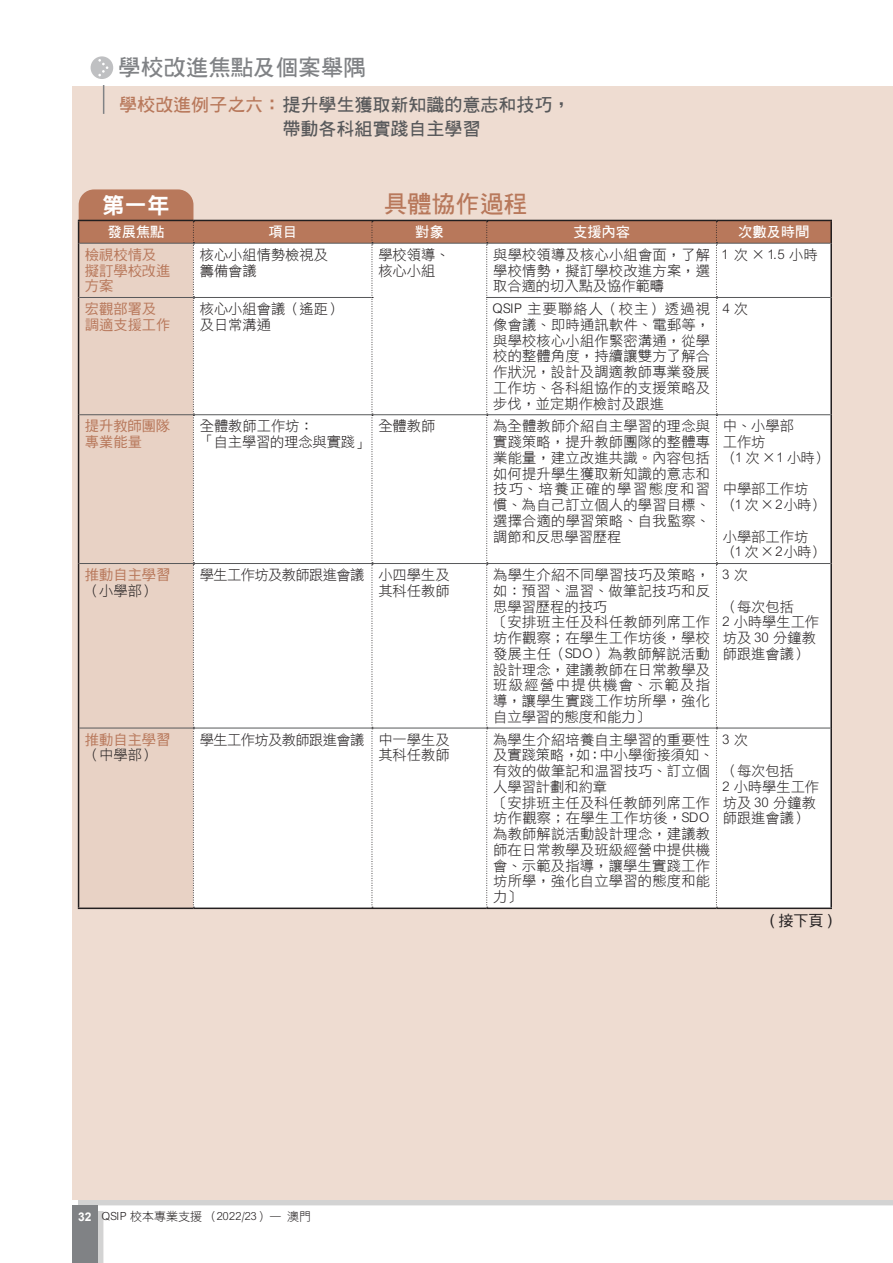
<style>
.page{position:relative;width:893px;height:1263px;background:#fff}
.page>*{position:absolute;margin:0;border:0;box-sizing:border-box;transform-origin:0 0}
.表格分題01{font:24px "DF Hei Bd HKP BF";color:#b8785b}
.t1{font:22.5px "DF Hei Bd HK BF";color:#808285}
.表格內文{font:22.5px "DFN Hei XB HK BF";color:#fff}
.QSPS內文{font:18px "DF Hei Bd HKP BF";color:#57585a}
.QSPS內文-2{font:15px "DF Hei Md HKSCS U";color:#231f20}
.表格內文-2{font:14.25px/15.8px "DF Hei Lt HKP BF";letter-spacing:.015em;color:#231f20;text-align:justify}
.表格內文-3{font:14.25px "DF Hei Md HKSCS U";color:#b8785b}
.表格內文-4{font:14.25px "DF Hei Lt HKP BF";letter-spacing:-.04em;color:#231f20}
.表格內文-5{font:14.25px "DF Hei Bd HKP BF";color:#fff}
.表格內文-6{font:14.25px "Arial Lgt";color:#231f20}
.表格內文-7{font:14.25px "DF Hei Lt HKP BF";letter-spacing:-.01em;color:#231f20}
.t2{font:12px "Arial Lgt";color:#231f20}
.s1{color:#b8785b}
.s2{font-family:"DF Hei Lt HKP BF"}
.s3{font-family:"Arial Lgt"}
.s4{font-family:"Arial"}
.s5{font-family:"Arial";font-weight:700;color:#fff}
</style>
<div class="page">
<div style="left:72px;top:86px;width:821px;height:1113px;background:#eedcd1"></div>
<div style="left:194px;top:243px;width:638px;height:665px;background:#fff"></div>
<div style="left:79px;top:220px;width:752px;height:23px;background:#b8785b"></div>
<div style="left:78px;top:1211px;width:25px;height:52px;background:#231f20;opacity:.2"></div>
<div style="left:72px;top:1205px;width:25px;height:58px;background:#808285"></div>
<div style="left:91px;top:56px;width:22px;height:23px;background:#bfc0c2;border-radius:50%"></div>
<svg style="left:98px;top:59px;width:10px;height:17px"></svg>
<hr style="left:193px;top:220px;width:179px;height:1px;background:#231f20">
<hr style="left:372px;top:220px;width:115px;height:1px;background:#231f20">
<hr style="left:487px;top:220px;width:229px;height:1px;background:#231f20">
<hr style="left:716px;top:220px;width:116px;height:1px;background:#231f20">
<hr style="left:830px;top:221px;width:2px;height:22px;background:#231f20">
<hr style="left:830px;top:243px;width:2px;height:54px;background:#231f20">
<hr style="left:830px;top:297px;width:2px;height:118px;background:#231f20">
<hr style="left:830px;top:415px;width:2px;height:148px;background:#231f20">
<hr style="left:830px;top:563px;width:2px;height:165px;background:#231f20">
<hr style="left:830px;top:728px;width:2px;height:179px;background:#231f20">
<hr style="left:78px;top:907px;width:115px;height:2px;background:#231f20">
<hr style="left:193px;top:907px;width:179px;height:2px;background:#231f20">
<hr style="left:372px;top:907px;width:115px;height:2px;background:#231f20">
<hr style="left:487px;top:907px;width:229px;height:2px;background:#231f20">
<hr style="left:716px;top:907px;width:116px;height:2px;background:#231f20">
<svg style="left:78px;top:189px;width:116px;height:719px"></svg>
<svg style="left:372px;top:221px;width:1px;height:687px"></svg>
<svg style="left:486px;top:221px;width:2px;height:687px"></svg>
<svg style="left:716px;top:221px;width:1px;height:687px"></svg>
<hr style="left:79px;top:243px;width:114px;height:1px;background:#57585a">
<hr style="left:193px;top:243px;width:179px;height:1px;background:#57585a">
<hr style="left:372px;top:243px;width:115px;height:1px;background:#57585a">
<hr style="left:487px;top:243px;width:229px;height:1px;background:#57585a">
<hr style="left:716px;top:243px;width:114px;height:1px;background:#57585a">
<hr style="left:79px;top:297px;width:114px;height:1px;background:#57585a">
<hr style="left:193px;top:297px;width:179px;height:1px;background:#57585a">
<hr style="left:487px;top:297px;width:229px;height:1px;background:#57585a">
<hr style="left:716px;top:297px;width:114px;height:1px;background:#57585a">
<hr style="left:79px;top:414px;width:114px;height:1px;background:#57585a">
<hr style="left:193px;top:414px;width:179px;height:1px;background:#57585a">
<hr style="left:372px;top:414px;width:115px;height:1px;background:#57585a">
<hr style="left:487px;top:414px;width:229px;height:1px;background:#57585a">
<hr style="left:716px;top:414px;width:114px;height:1px;background:#57585a">
<hr style="left:79px;top:563px;width:114px;height:1px;background:#57585a">
<hr style="left:193px;top:563px;width:179px;height:1px;background:#57585a">
<hr style="left:372px;top:563px;width:115px;height:1px;background:#57585a">
<hr style="left:487px;top:563px;width:229px;height:1px;background:#57585a">
<hr style="left:716px;top:563px;width:114px;height:1px;background:#57585a">
<hr style="left:79px;top:728px;width:114px;height:1px;background:#57585a">
<hr style="left:193px;top:728px;width:179px;height:1px;background:#57585a">
<hr style="left:372px;top:728px;width:115px;height:1px;background:#57585a">
<hr style="left:487px;top:728px;width:229px;height:1px;background:#57585a">
<hr style="left:716px;top:728px;width:114px;height:1px;background:#57585a">
<svg style="left:103px;top:85px;width:1px;height:29px"></svg>
<h2 class="t1" style="left:118px;top:56px;width:249px">學校改進焦點及個案舉隅</h2>
<p class="QSPS內文" style="left:119px;top:96px;width:453px"><span class="s1">學校改進例子之六：</span>提升學生獲取新知識的意志和技巧，</p>
<p class="QSPS內文" style="left:283px;top:120px;width:199px">帶動各科組實踐自主學習</p>
<p class="表格內文" style="left:102px;top:194px;width:69px">第一年</p>
<p class="表格分題01" style="left:384px;top:191px;width:145px">具體協作過程</p>
<p class="表格內文-5" style="left:107px;top:225px;width:58px">發展焦點</p>
<p class="表格內文-5" style="left:268px;top:225px;width:30px">項目</p>
<p class="表格內文-5" style="left:415px;top:225px;width:30px">對象</p>
<p class="表格內文-5" style="left:573px;top:225px;width:58px">支援內容</p>
<p class="表格內文-5" style="left:738px;top:225px;width:73px">次數及時間</p>
<p class="表格內文-3" style="left:85px;top:247px;width:73px">檢視校情及</p>
<p class="表格內文-3" style="left:85px;top:263px;width:87px">擬訂學校改進</p>
<p class="表格內文-3" style="left:85px;top:279px;width:30px">方案</p>
<p class="表格內文-2" style="left:200px;top:247px;width:130px">核心小組情勢檢視及</p>
<p class="表格內文-2" style="left:200px;top:262px;width:58px">籌備會議</p>
<p class="表格內文-2" style="left:378px;top:247px;width:73px">學校領導、</p>
<p class="表格內文-2" style="left:378px;top:262px;width:58px">核心小組</p>
<p class="表格內文-2" style="left:493px;top:247px;width:218px">與學校領導及核心小組會面，了解學校情勢，擬訂學校改進方案，選取合適的切入點及協作範疇</p>
<p class="表格內文-6" style="left:723px;top:246px;width:96px">1 <span class="s2">次 ×</span> 1.5 <span class="s2">小時</span></p>
<p class="表格內文-3" style="left:85px;top:302px;width:73px">宏觀部署及</p>
<p class="表格內文-3" style="left:85px;top:317px;width:87px">調適支援工作</p>
<p class="表格內文-2" style="left:200px;top:301px;width:144px">核心小組會議（遙距）</p>
<p class="表格內文-2" style="left:200px;top:317px;width:73px">及日常溝通</p>
<p class="表格內文-2" style="left:493px;top:301px;width:218px"><span class="s3">QSIP</span> 主要聯絡人（校主）透過視像會議、即時通訊軟件、電郵等，與學校核心小組作緊密溝通，從學校的整體角度，持續讓雙方了解合作狀況，設計及調適教師專業發展工作坊、各科組協作的支援策略及步伐，並定期作檢討及跟進</p>
<p class="表格內文-6" style="left:723px;top:301px;width:27px">4<span class="s2">次</span></p>
<p class="表格內文-3" style="left:85px;top:419px;width:87px">提升教師團隊</p>
<p class="表格內文-3" style="left:85px;top:435px;width:58px">專業能量</p>
<p class="表格內文-2" style="left:200px;top:418px;width:115px">全體教師工作坊：</p>
<p class="表格內文-7" style="left:200px;top:435px;width:171px">「自主學習的理念與實踐」</p>
<p class="表格內文-2" style="left:378px;top:418px;width:58px">全體教師</p>
<p class="表格內文-2" style="left:493px;top:418px;width:218px">為全體教師介紹自主學習的理念與實踐策略，提升教師團隊的整體專業能量，建立改進共識。內容包括如何提升學生獲取新知識的意志和技巧、培養正確的學習態度和習慣、為自己訂立個人的學習目標、選擇合適的學習策略、自我監察、調節和反思學習歷程</p>
<p class="表格內文-2" style="left:723px;top:418px;width:73px">中、小學部</p>
<p class="表格內文-2" style="left:723px;top:434px;width:44px">工作坊</p>
<p class="表格內文-2" style="left:723px;top:450px;width:107px">（<span class="s3">1</span>次× <span class="s3">1</span>小時）</p>
<p class="表格內文-2" style="left:723px;top:481px;width:104px">中學部工作坊（<span class="s3">1</span>次× <span class="s3">2</span>小時）</p>
<p class="表格內文-2" style="left:723px;top:528px;width:104px">小學部工作坊（<span class="s3">1</span>次× <span class="s3">2</span>小時）</p>
<p class="表格內文-3" style="left:85px;top:568px;width:87px">推動自主學習</p>
<p class="表格內文-2" style="left:85px;top:583px;width:73px">（小學部）</p>
<p class="表格內文-4" style="left:200px;top:568px;width:166px">學生工作坊及教師跟進會議</p>
<p class="表格內文-2" style="left:378px;top:567px;width:73px">小四學生及</p>
<p class="表格內文-2" style="left:378px;top:583px;width:73px">其科任教師</p>
<p class="表格內文-2" style="left:493px;top:567px;width:218px">為學生介紹不同學習技巧及策略，如：預習、溫習、做筆記技巧和反思學習歷程的技巧</p>
<p class="表格內文-2" style="left:493px;top:614px;width:218px">〔安排班主任及科任教師列席工作坊作觀察；在學生工作坊後，學校發展主任（<span class="s3">SDO</span>）為教師解說活動設計理念，建議教師在日常教學及班級經營中提供機會、示範及指導，讓學生實踐工作坊所學，強化自立學習的態度和能力〕</p>
<p class="表格內文-6" style="left:723px;top:567px;width:27px">3<span class="s2">次</span></p>
<p class="表格內文-2" style="left:723px;top:598px;width:73px">（每次包括</p>
<p class="表格內文-2" style="left:723px;top:614px;width:98px;text-align:left"><span class="s3">2</span> 小時學生工作坊及 <span class="s3">30</span> 分鐘教師跟進會議）</p>
<p class="表格內文-3" style="left:85px;top:732px;width:87px">推動自主學習</p>
<p class="表格內文-2" style="left:85px;top:747px;width:73px">（中學部）</p>
<p class="表格內文-4" style="left:200px;top:732px;width:166px">學生工作坊及教師跟進會議</p>
<p class="表格內文-2" style="left:378px;top:731px;width:73px">中一學生及</p>
<p class="表格內文-2" style="left:378px;top:747px;width:73px">其科任教師</p>
<p class="表格內文-2" style="left:493px;top:731px;width:222px;text-align:left">為學生介紹培養自主學習的重要性及實踐策略，如：中小學銜接須知、有效的做筆記和溫習技巧、訂立個人學習計劃和約章</p>
<p class="表格內文-2" style="left:493px;top:794px;width:218px">〔安排班主任及科任教師列席工作坊作觀察；在學生工作坊後，<span class="s3">SDO</span>為教師解說活動設計理念，建議教師在日常教學及班級經營中提供機會、示範及指導，讓學生實踐工作坊所學，強化自立學習的態度和能力〕</p>
<p class="表格內文-6" style="left:723px;top:731px;width:27px">3<span class="s2">次</span></p>
<p class="表格內文-2" style="left:723px;top:763px;width:73px">（每次包括</p>
<p class="表格內文-2" style="left:723px;top:779px;width:98px;text-align:left"><span class="s3">2</span> 小時學生工作坊及 <span class="s3">30</span> 分鐘教師跟進會議）</p>
<p class="QSPS內文-2" style="left:770px;top:913px;width:64px"><span class="s4">(</span> 接下頁 <span class="s4">)</span></p>
<p class="t2" style="left:78px;top:1210px;width:234px"><span class="s5">32</span> QSIP <span class="s2">校本專業支援（</span>2022/23<span class="s2">）— 澳門</span></p>
</div>
